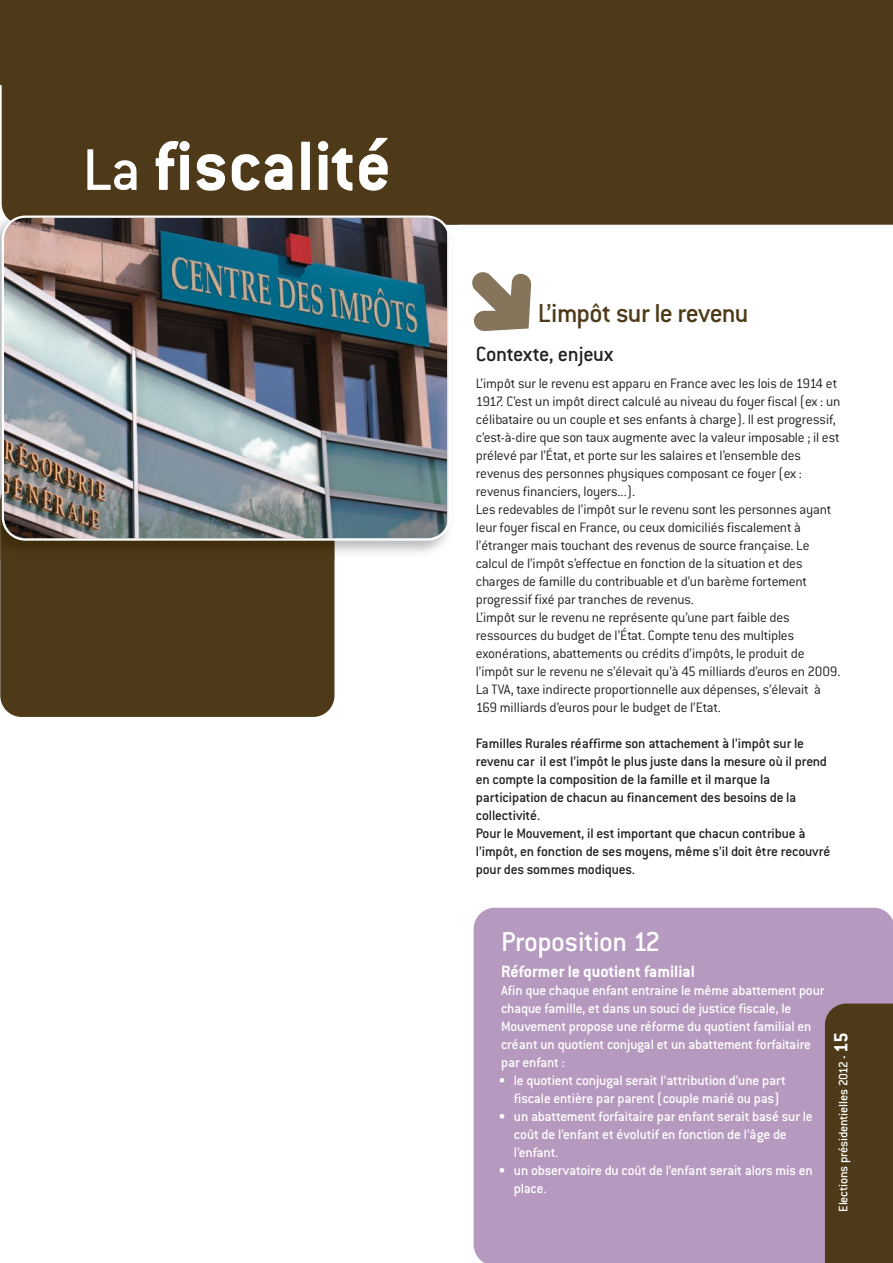
<style>
.page{position:relative;width:893px;height:1263px;background:#fff}
.page>*{position:absolute;margin:0;border:0;box-sizing:border-box;transform-origin:0 0}
.t1{font:700 76.5px "Conduit ITC";color:#fff}
.t2{font:500 30px "Conduit ITC";letter-spacing:-.015em;color:#fff}
.t3{font:500 28.5px "Conduit ITC";letter-spacing:-.025em;color:#4e3a18}
.t4{font:500 22.5px "Conduit ITC";letter-spacing:-.015em;color:#231f20}
.t5{font:700 18px "Conduit ITC";color:#fff}
.t6{font:300 15px/18px "Conduit ITC";letter-spacing:-.015em;color:#231f20}
.t7{font:500 15px/18px "Conduit ITC";letter-spacing:-.015em;color:#fff}
.t8{font:500 15px/18px "Conduit ITC";letter-spacing:-.015em;color:#231f20}
.t9{font:500 13.5px "Conduit ITC";letter-spacing:-.015em;color:#fff}
.s1{font-weight:500;font-size:64.5px}
.s2{font-weight:700;font-size:21px}
</style>
<div class="page">
<div style="left:0;top:480px;width:334px;height:237px;background:#4e3a18;border-radius:21px"></div>
<div style="left:2px;top:0;width:891px;height:225px;background:#4e3a18"></div>
<div style="left:0;top:0;width:36px;height:85px;background:#4e3a18"></div>
<img style="left:0;top:209px;width:444px;height:351px">
<div style="left:3px;top:209px;width:455px;height:16px;background:#4e3a18"></div>
<img style="left:2px;top:215px;width:449px;height:326px">
<svg style="left:472px;top:272px;width:59px;height:59px"></svg>
<div style="left:474px;top:908px;width:419px;height:355px;background:#b699be"></div>
<div style="left:825px;top:1003px;width:68px;height:260px;background:#4e3a18"></div>
<h1 class="t1" style="left:83px;top:142px;width:310px"><span class="s1">La</span> fiscalité</h1>
<h3 class="t3" style="left:538px;top:304px;width:212px">L’impôt sur le revenu</h3>
<h3 class="t4" style="left:476px;top:347px;width:139px">Contexte, enjeux</h3>
<p class="t6" style="left:476px;top:376px;width:366px">L’impôt sur le revenu est apparu en France avec les lois de 1914 et 1917. C’est un impôt direct calculé au niveau du foyer fiscal (ex : un célibataire ou un couple et ses enfants à charge). Il est progressif, c’est-à-dire que son taux augmente avec la valeur imposable ; il est prélevé par l’État, et porte sur les salaires et l’ensemble des revenus des personnes physiques composant ce foyer (ex : revenus financiers, loyers...).<br>Les redevables de l’impôt sur le revenu sont les personnes ayant leur foyer fiscal en France, ou ceux domiciliés fiscalement à l’étranger mais touchant des revenus de source française. Le calcul de l’impôt s’effectue en fonction de la situation et des charges de famille du contribuable et d’un barème fortement progressif fixé par tranches de revenus.<br>L’impôt sur le revenu ne représente qu’une part faible des ressources du budget de l’État. Compte tenu des multiples exonérations, abattements ou crédits d’impôts, le produit de l’impôt sur le revenu ne s’élevait qu’à 45 milliards d’euros en 2009.<br>La TVA, taxe indirecte proportionnelle aux dépenses, s’élevait à 169 milliards d’euros pour le budget de l’Etat.</p>
<p class="t8" style="left:476px;top:736px;width:356px">Familles Rurales réaffirme son attachement à l’impôt sur le revenu car il est l’impôt le plus juste dans la mesure où il prend en compte la composition de la famille et il marque la participation de chacun au financement des besoins de la collectivité.<br>Pour le Mouvement, il est important que chacun contribue à l’impôt, en fonction de ses moyens, même s’il doit être recouvré pour des sommes modiques.</p>
<h2 class="t2" style="left:501px;top:932px;width:161px">Proposition 12</h2>
<p class="t5" style="left:501px;top:966px;width:195px">Réformer le quotient familial</p>
<p class="t7" style="left:501px;top:983px;width:325px">Afin que chaque enfant entraine le même abattement pour chaque famille, et dans un souci de justice fiscale, le Mouvement propose une réforme du quotient familial en créant un quotient conjugal et un abattement forfaitaire par enfant :</p>
<p class="t7" style="left:499px;top:1073px;width:288px;text-align:center">• le quotient conjugal serait l’attribution d’une part fiscale entière par parent (couple marié ou pas)</p>
<p class="t7" style="left:514px;top:1109px;width:300px;text-indent:-15px">• un abattement forfaitaire par enfant serait basé sur le coût de l’enfant et évolutif en fonction de l’âge de l’enfant.</p>
<p class="t7" style="left:514px;top:1163px;width:300px;text-indent:-15px">• un observatoire du coût de l’enfant serait alors mis en place.</p>
<p class="t9" style="left:839px;top:1212px;width:181px;rotate:-90deg">Elections présidentielles 2012 - <span class="s2">15</span></p>
</div>
